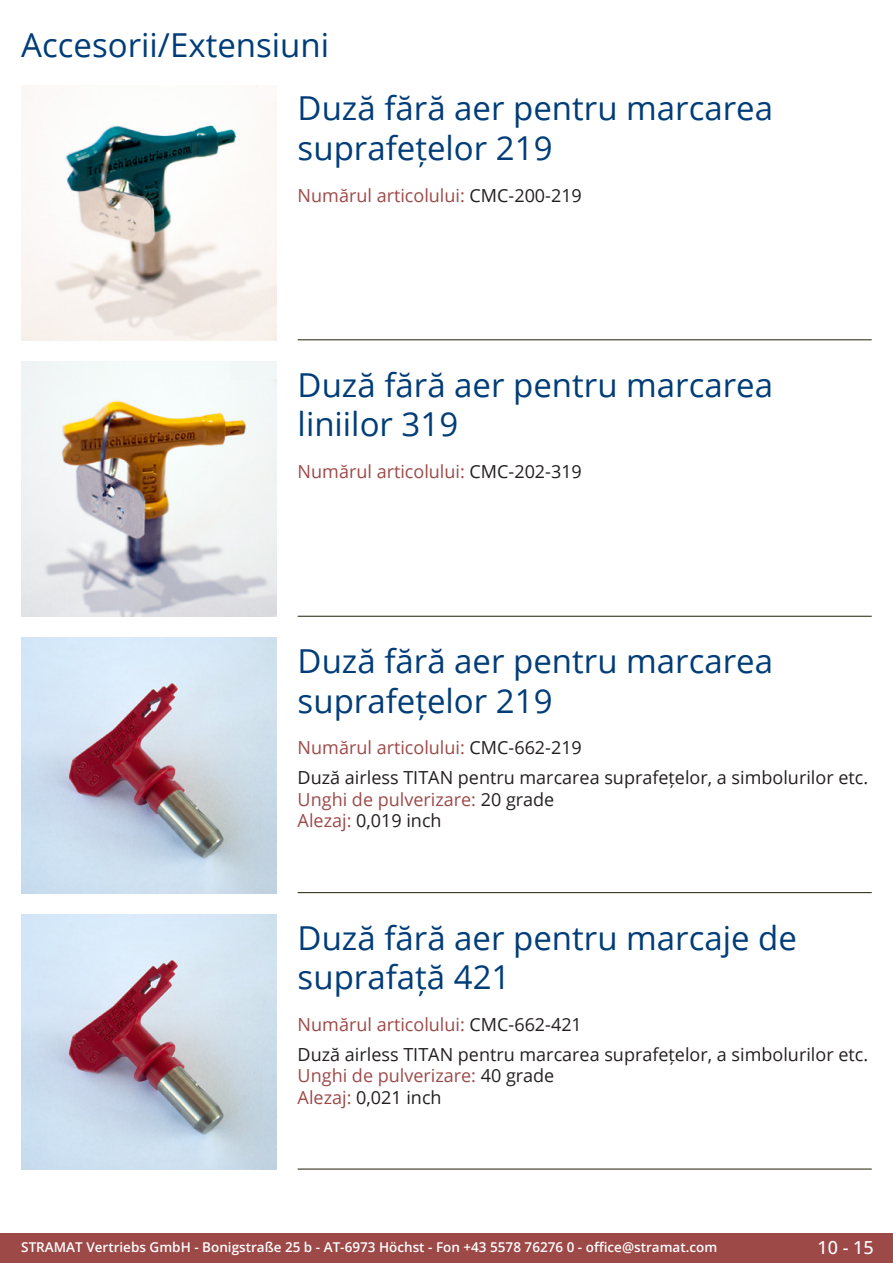
<style>
.page{position:relative;width:893px;height:1263px;background:#fff}
.page>*{position:absolute;margin:0;border:0;box-sizing:border-box;transform-origin:0 0}
.Produkttitel{font:33px/39.6px "Open Sans";color:#003d78}
.RastTitel{font:33px "Open Sans";color:#003d78}
.Beschreibung_Text{font:18px/21.6px "Open Sans";color:#231f20}
.TechDaten_Überschrif{font:18px "Open Sans";color:#9c4948}
.t1{font:500 18px "Open Sans";color:#fff}
.t2{font:600 13.5px "Open Sans";color:#fff}
.s1{color:#231f20}
.s2{color:#9c4948}
</style>
<div class="page">
<div style="left:0;top:1233px;width:893px;height:30px;background:#9c4948"></div>
<hr style="left:298px;top:340px;width:574px;height:1px;background:#201d08">
<hr style="left:298px;top:616px;width:574px;height:1px;background:#201d08">
<hr style="left:298px;top:892px;width:574px;height:1px;background:#201d08">
<hr style="left:298px;top:1169px;width:574px;height:1px;background:#201d08">
<img style="left:21px;top:85px;width:255px;height:255px">
<img style="left:21px;top:361px;width:255px;height:256px">
<img style="left:21px;top:638px;width:255px;height:255px">
<img style="left:21px;top:914px;width:255px;height:255px">
<p class="RastTitel" style="left:21px;top:22px;width:309px">Accesorii/Extensiuni</p>
<p class="Produkttitel" style="left:298px;top:88px;width:477px">Duză fără aer pentru marcarea suprafețelor 219</p>
<p class="TechDaten_Überschrif" style="left:298px;top:183px;width:286px">Numărul articolului: <span class="s1">CMC-200-219</span></p>
<p class="Produkttitel" style="left:298px;top:364px;width:477px">Duză fără aer pentru marcarea liniilor 319</p>
<p class="TechDaten_Überschrif" style="left:298px;top:459px;width:286px">Numărul articolului: <span class="s1">CMC-202-319</span></p>
<p class="Produkttitel" style="left:298px;top:640px;width:477px">Duză fără aer pentru marcarea suprafețelor 219</p>
<p class="TechDaten_Überschrif" style="left:298px;top:735px;width:286px">Numărul articolului: <span class="s1">CMC-662-219</span></p>
<p class="Beschreibung_Text" style="left:298px;top:766px;width:572px">Duză airless TITAN pentru marcarea suprafețelor, a simbolurilor etc.<br><span class="s2">Unghi de pulverizare:</span> 20 grade<br><span class="s2">Alezaj:</span> 0,019 inch</p>
<p class="Produkttitel" style="left:298px;top:917px;width:501px">Duză fără aer pentru marcaje de suprafață 421</p>
<p class="TechDaten_Überschrif" style="left:298px;top:1012px;width:286px">Numărul articolului: <span class="s1">CMC-662-421</span></p>
<p class="Beschreibung_Text" style="left:298px;top:1043px;width:572px">Duză airless TITAN pentru marcarea suprafețelor, a simbolurilor etc.<br><span class="s2">Unghi de pulverizare:</span> 40 grade<br><span class="s2">Alezaj:</span> 0,021 inch</p>
<p class="t2" style="left:21px;top:1238px;width:698px">STRAMAT Vertriebs GmbH - Bonigstraße 25 b - AT-6973 Höchst - Fon +43 5578 76276 0 - office@stramat.com</p>
<p class="t1" style="left:817px;top:1234px;width:58px">10 - 15</p>
</div>
